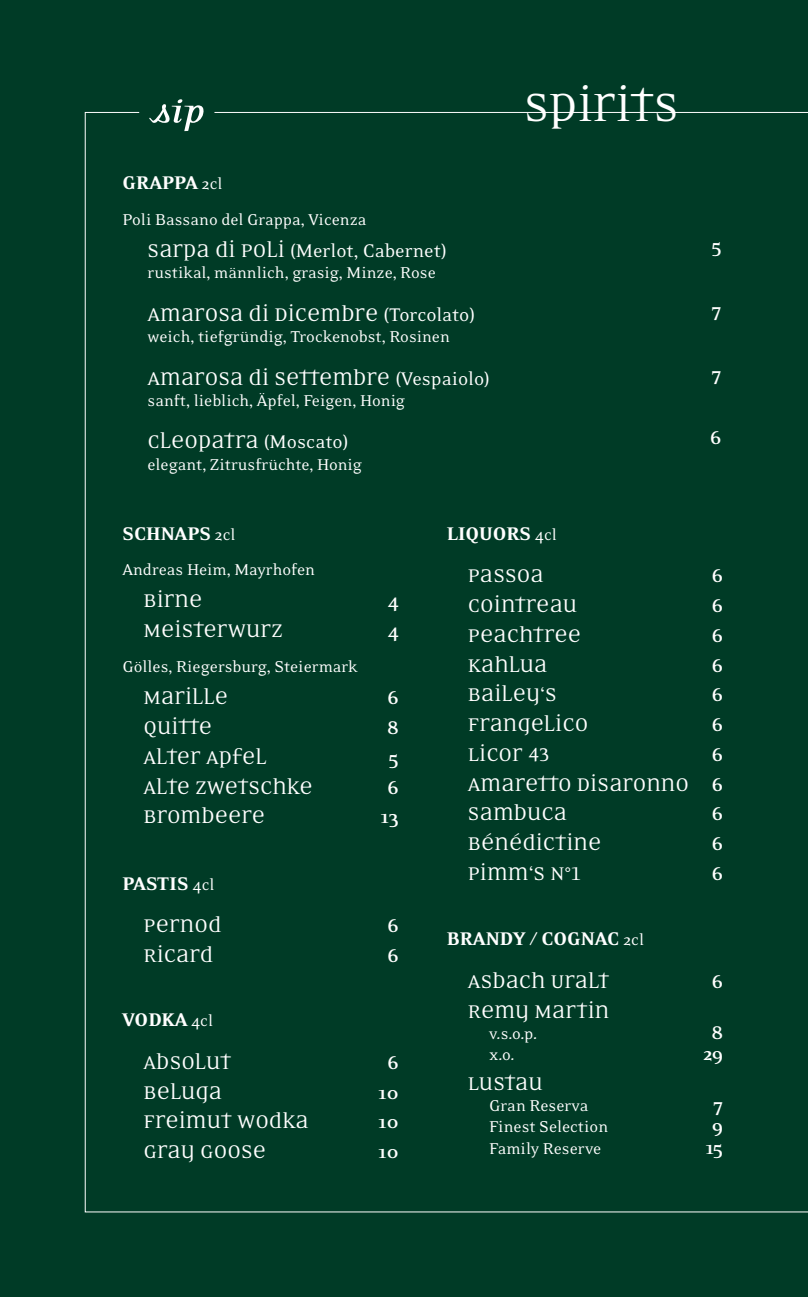
<style>
.page{position:relative;width:808px;height:1297px;background:#003b26}
.page>*{position:absolute;margin:0;border:0;box-sizing:border-box;transform-origin:0 0}
.t1{font:45px "Eidetic Neo OT Omni";color:#fff}
.t2{font:21px/29.7px "Eidetic Neo OT Omni";color:#fff}
.t3{font:900 21px "Eidetic Neo OT";color:#fff}
.t4{font:700 21px "Eidetic Neo OT";letter-spacing:-.005em;color:#fff}
.t5{font:21px "Eidetic Neo OT";color:#fff}
.t6{font:18px "Eidetic Neo OT";color:#fff}
.s1{font-weight:400;font-size:18px}
.s2{font-family:"Eidetic Neo OT Omni"}
.s3{font-family:"Eidetic Neo OT"}
.s4{font-family:"Eidetic Neo OT";font-weight:700}
</style>
<div class="page">
<svg style="left:149px;top:99px;width:55px;height:32px"></svg>
<p class="t3" style="left:123px;top:172px;width:101px">GRAPPA <span class="s1">2cl</span></p>
<p class="t6" style="left:122px;top:211px;width:246px">Poli Bassano del Grappa, Vicenza</p>
<h1 class="t1" style="left:524px;top:84px;width:156px">SPIRITS</h1>
<p class="t5" style="left:148px;top:240px;width:301px"><span class="s2">SARPA DI POLI</span> (Merlot, Cabernet)</p>
<p class="t4" style="left:711px;top:235px;width:12px">5</p>
<p class="t6" style="left:148px;top:264px;width:290px">rustikal, männlich, grasig, Minze, Rose</p>
<p class="t2" style="left:148px;top:300px;width:329px">AMAROSA DI DICEMBRE <span class="s3">(Torcolato)</span></p>
<p class="t4" style="left:711px;top:299px;width:12px">7</p>
<p class="t6" style="left:148px;top:328px;width:304px">weich, tiefgründig, Trockenobst, Rosinen</p>
<p class="t2" style="left:148px;top:363px;width:344px">AMAROSA DI SETTEMBRE <span class="s3">(Vespaiolo)</span></p>
<p class="t4" style="left:711px;top:363px;width:12px">7</p>
<p class="t6" style="left:148px;top:391px;width:259px">sanft, lieblich, Äpfel, Feigen, Honig</p>
<p class="t2" style="left:148px;top:427px;width:202px">CLEOPATRA <span class="s3">(Moscato)</span></p>
<p class="t4" style="left:710px;top:427px;width:13px">6</p>
<p class="t6" style="left:148px;top:455px;width:216px">elegant, Zitrusfrüchte, Honig</p>
<p class="t3" style="left:122px;top:523px;width:115px">SCHNAPS <span class="s1">2cl</span></p>
<p class="t6" style="left:122px;top:560px;width:194px">Andreas Heim, Mayrhofen</p>
<p class="t2" style="left:144px;top:586px;width:60px">BIRNE</p>
<p class="t4" style="left:388px;top:590px;width:13px">4</p>
<p class="t2" style="left:144px;top:615px;width:141px">MEISTERWURZ</p>
<p class="t4" style="left:388px;top:620px;width:13px">4</p>
<p class="t6" style="left:122px;top:658px;width:237px">Gölles, Riegersburg, Steiermark</p>
<p class="t2" style="left:144px;top:683px;width:86px">MARILLE</p>
<p class="t4" style="left:387px;top:687px;width:13px">6</p>
<p class="t2" style="left:144px;top:713px;width:70px">QUITTE</p>
<p class="t4" style="left:387px;top:717px;width:13px">8</p>
<p class="t2" style="left:144px;top:742px;width:125px">ALTER APFEL</p>
<p class="t4" style="left:389px;top:747px;width:12px">5</p>
<p class="t2" style="left:144px;top:772px;width:171px">ALTE ZWETSCHKE</p>
<p class="t4" style="left:387px;top:776px;width:13px">6</p>
<p class="t2" style="left:144px;top:802px;width:123px">BROMBEERE</p>
<p class="t4" style="left:381px;top:806px;width:20px">13</p>
<p class="t3" style="left:122px;top:872px;width:94px">PASTIS <span class="s1">4cl</span></p>
<p class="t2" style="left:144px;top:911px;width:79px">PERNOD</p>
<p class="t4" style="left:387px;top:915px;width:13px">6</p>
<p class="t2" style="left:144px;top:941px;width:71px">RICARD</p>
<p class="t4" style="left:387px;top:945px;width:13px">6</p>
<p class="t3" style="left:122px;top:1009px;width:92px">VODKA <span class="s1">4cl</span></p>
<p class="t2" style="left:144px;top:1048px;width:89px">ABSOLUT</p>
<p class="t4" style="left:387px;top:1052px;width:13px">6</p>
<p class="t2" style="left:144px;top:1077px;width:80px">BELUGA</p>
<p class="t4" style="left:379px;top:1082px;width:22px">10</p>
<p class="t2" style="left:144px;top:1107px;width:167px">FREIMUT WODKA</p>
<p class="t4" style="left:379px;top:1111px;width:22px">10</p>
<p class="t2" style="left:144px;top:1137px;width:124px">GRAY GOOSE</p>
<p class="t4" style="left:379px;top:1141px;width:22px">10</p>
<p class="t3" style="left:447px;top:523px;width:112px">LIQUORS <span class="s1">4cl</span></p>
<p class="t2" style="left:468px;top:561px;width:77px">PASSOA</p>
<p class="t4" style="left:712px;top:565px;width:13px">6</p>
<p class="t2" style="left:468px;top:591px;width:111px">COINTREAU</p>
<p class="t4" style="left:712px;top:595px;width:13px">6</p>
<p class="t2" style="left:468px;top:620px;width:115px">PEACHTREE</p>
<p class="t4" style="left:712px;top:625px;width:13px">6</p>
<p class="t2" style="left:468px;top:650px;width:81px">KAHLUA</p>
<p class="t4" style="left:712px;top:654px;width:13px">6</p>
<p class="t2" style="left:468px;top:680px;width:90px">BAILEY‘S</p>
<p class="t4" style="left:712px;top:684px;width:13px">6</p>
<p class="t2" style="left:468px;top:710px;width:122px">FRANGELICO</p>
<p class="t4" style="left:712px;top:714px;width:13px">6</p>
<p class="t2" style="left:468px;top:739px;width:83px">LICOR 43</p>
<p class="t4" style="left:712px;top:744px;width:13px">6</p>
<p class="t2" style="left:468px;top:769px;width:257px">AMARETTO DISARONNO <span class="s4">6<br></span>SAMBUCA</p>
<p class="t4" style="left:712px;top:803px;width:13px">6</p>
<p class="t2" style="left:468px;top:829px;width:135px">BÉNÉDICTINE</p>
<p class="t4" style="left:712px;top:833px;width:13px">6</p>
<p class="t2" style="left:468px;top:858px;width:114px">PIMM‘S N°1</p>
<p class="t4" style="left:712px;top:863px;width:13px">6</p>
<p class="t3" style="left:447px;top:928px;width:199px">BRANDY / COGNAC <span class="s1">2cl</span></p>
<p class="t2" style="left:468px;top:966px;width:143px">ASBACH URALT</p>
<p class="t4" style="left:712px;top:971px;width:13px">6</p>
<p class="t2" style="left:468px;top:996px;width:143px">REMY MARTIN</p>
<p class="t6" style="left:489px;top:1024px;width:49px">v.s.o.p.</p>
<p class="t4" style="left:711px;top:1022px;width:13px">8</p>
<p class="t6" style="left:489px;top:1045px;width:27px">x.o.</p>
<p class="t4" style="left:703px;top:1043px;width:21px">29</p>
<p class="t2" style="left:468px;top:1068px;width:76px">LUSTAU</p>
<p class="t6" style="left:489px;top:1096px;width:101px">Gran Reserva</p>
<p class="t4" style="left:713px;top:1094px;width:12px">7</p>
<p class="t6" style="left:489px;top:1118px;width:120px">Finest Selection</p>
<p class="t4" style="left:712px;top:1115px;width:13px">9</p>
<p class="t6" style="left:489px;top:1139px;width:114px">Family Reserve</p>
<p class="t4" style="left:706px;top:1136px;width:19px">15</p>
</div>
